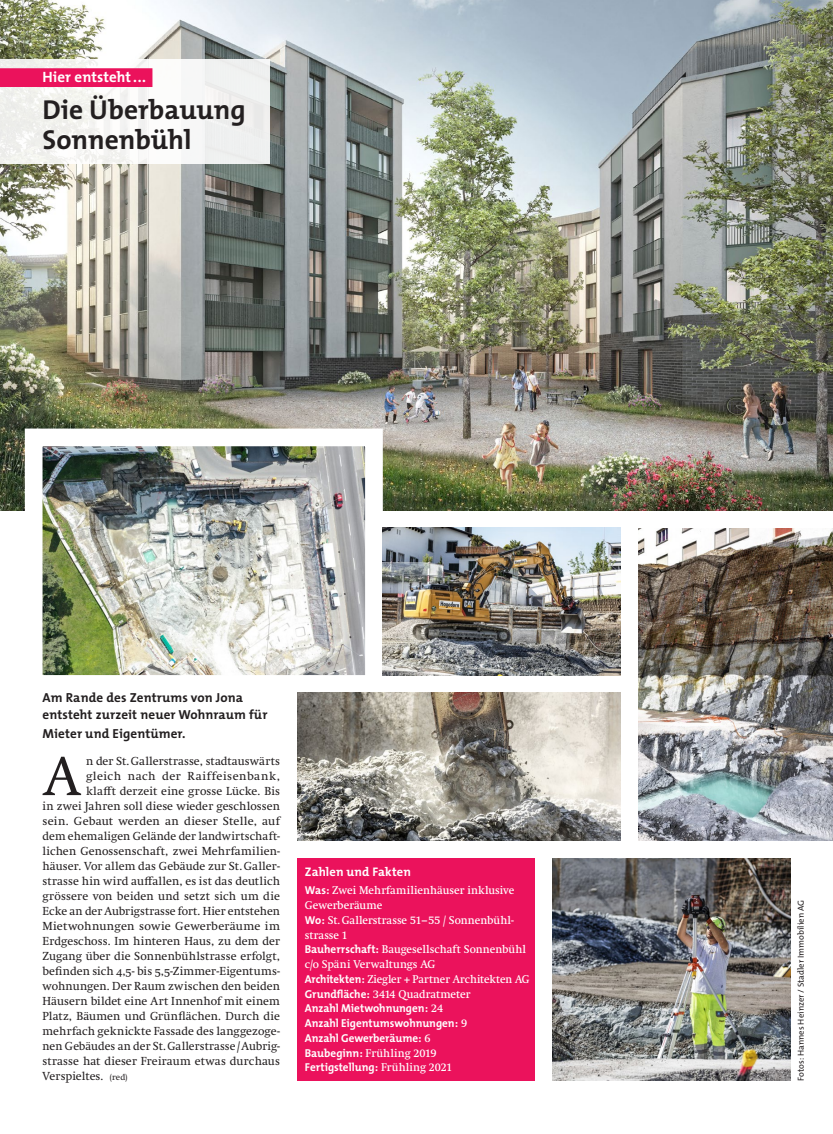
<style>
.page{position:relative;width:833px;height:1134px;background:#fff}
.page>*{position:absolute;margin:0;border:0;box-sizing:border-box;transform-origin:0 0}
.t1{font:56px "Swift Neue LT Pro";color:#231f20}
.t2{font:700 27.5px/30px "The Mix";color:#231f20}
.t3{font:700 15px "The Mix";letter-spacing:.005em;color:#fff}
.t4{font:700 13.12px/17.8px "The Mix";letter-spacing:.01em;color:#231f20}
.t5{font:700 12.5px "The Mix";letter-spacing:.01em;color:#fff}
.t6{font:11.88px "Swift Neue LT Pro";letter-spacing:.01em;color:#231f20}
.t7{font:11.88px "Swift Neue LT Pro";letter-spacing:.045em;color:#231f20}
.t8{font:11.5px/14.8px "Swift Neue LT Pro";letter-spacing:.005em;color:#fff}
.t9{font:700 11.5px/14.8px "The Mix";letter-spacing:-.005em;color:#fff}
.t10{font:8.75px "The Mix";color:#231f20}
.s1{font-size:8.75px}
.s2{font-family:"The Mix";font-weight:700}
.s3{font-family:"Swift Neue LT Pro";font-weight:400}
</style>
<div class="page">
<img style="left:0;top:0;width:833px;height:510px">
<div style="left:0;top:59px;width:269px;height:104px;background:#f3f3f2"></div>
<div style="left:0;top:68px;width:152px;height:19px;background:#eb125c"></div>
<img style="left:16px;top:420px;width:376px;height:282px">
<div style="left:298px;top:858px;width:237px;height:222px;background:#eb125c"></div>
<img style="left:383px;top:527px;width:237px;height:148px">
<img style="left:553px;top:858px;width:237px;height:222px">
<img style="left:638px;top:528px;width:195px;height:312px">
<img style="left:298px;top:692px;width:322px;height:148px">
<p class="t3" style="left:43px;top:65px;width:105px">Hier entsteht...</p>
<h2 class="t2" style="left:43px;top:94px;width:205px">Die Überbauung<br>Sonnenbühl</h2>
<p class="t4" style="left:43px;top:688px;width:226px">Am Rande des Zentrums von Jona entsteht zurzeit neuer Wohnraum für<br>Mieter und Eigentümer.</p>
<h1 class="t1" style="left:44px;top:743px;width:38px">A</h1>
<p class="t6" style="left:86px;top:754px;width:195px">n der St.Gallerstrasse, stadtauswärts</p>
<p class="t7" style="left:86px;top:769px;width:195px">gleich nach der Raiffeisenbank,</p>
<p class="t6" style="left:86px;top:784px;width:195px">klafft derzeit eine grosse Lücke. Bis</p>
<p class="t6" style="left:43px;top:799px;width:239px">in zwei Jahren soll diese wieder geschlossen</p>
<p class="t6" style="left:43px;top:814px;width:239px">sein. Gebaut werden an dieser Stelle, auf</p>
<p class="t6" style="left:43px;top:829px;width:239px">dem ehemaligen Gelände der landwirtschaft-</p>
<p class="t6" style="left:43px;top:844px;width:239px">lichen Genossenschaft, zwei Mehrfamilien-</p>
<p class="t6" style="left:43px;top:859px;width:239px">häuser. Vor allem das Gebäude zur St.Galler-</p>
<p class="t6" style="left:43px;top:874px;width:239px">strasse hin wird auffallen, es ist das deutlich</p>
<p class="t6" style="left:43px;top:889px;width:239px">grössere von beiden und setzt sich um die</p>
<p class="t6" style="left:43px;top:904px;width:239px">Ecke an der Aubrigstrasse fort. Hier entstehen</p>
<p class="t6" style="left:43px;top:919px;width:239px">Mietwohnungen sowie Gewerberäume im</p>
<p class="t6" style="left:43px;top:934px;width:239px">Erdgeschoss. Im hinteren Haus, zu dem der</p>
<p class="t6" style="left:43px;top:949px;width:239px">Zugang über die Sonnenbühlstrasse erfolgt,</p>
<p class="t6" style="left:43px;top:964px;width:239px">befinden sich 4,5- bis 5,5-Zimmer-Eigentums-</p>
<p class="t6" style="left:43px;top:979px;width:239px">wohnungen. Der Raum zwischen den beiden</p>
<p class="t6" style="left:43px;top:994px;width:239px">Häusern bildet eine Art Innenhof mit einem</p>
<p class="t6" style="left:43px;top:1009px;width:239px">Platz, Bäumen und Grünflächen. Durch die</p>
<p class="t6" style="left:43px;top:1024px;width:239px">mehrfach geknickte Fassade des langgezoge-</p>
<p class="t6" style="left:43px;top:1039px;width:239px">nen Gebäudes an der St.Gallerstrasse /Aubrig-</p>
<p class="t6" style="left:43px;top:1054px;width:239px">strasse hat dieser Freiraum etwas durchaus</p>
<p class="t6" style="left:43px;top:1069px;width:87px">Verspieltes. <span class="s1">(red)</span></p>
<p class="t5" style="left:305px;top:861px;width:108px">Zahlen und Fakten</p>
<p class="t8" style="left:305px;top:883px;width:226px"><span class="s2">Was:</span> Zwei Mehrfamilienhäuser inklusive<br>Gewerberäume<br><span class="s2">Wo:</span> St.Gallerstrasse 51–55 / Sonnenbühl&shy;strasse 1<br><span class="s2">Bauherrschaft:</span> Baugesellschaft Sonnenbühl c/o Späni Verwaltungs AG<br><span class="s2">Architekten:</span> Ziegler + Partner Architekten AG<br><span class="s2">Grundfläche:</span> 3414 Quadratmeter</p>
<p class="t9" style="left:305px;top:1001px;width:164px">Anzahl Mietwohnungen: <span class="s3">24<br></span>Anzahl Eigentumswohnungen: <span class="s3">9<br></span>Anzahl Gewerberäume: <span class="s3">6</span></p>
<p class="t8" style="left:305px;top:1045px;width:133px"><span class="s2">Baubeginn:</span> Frühling 2019</p>
<p class="t9" style="left:305px;top:1060px;width:148px">Fertigstellung: <span class="s3">Frühling 2021</span></p>
<p class="t10" style="left:793px;top:1081px;width:182px;rotate:-90deg">Fotos: Hannes Heinzer / Stadler Immobilien AG</p>
</div>
